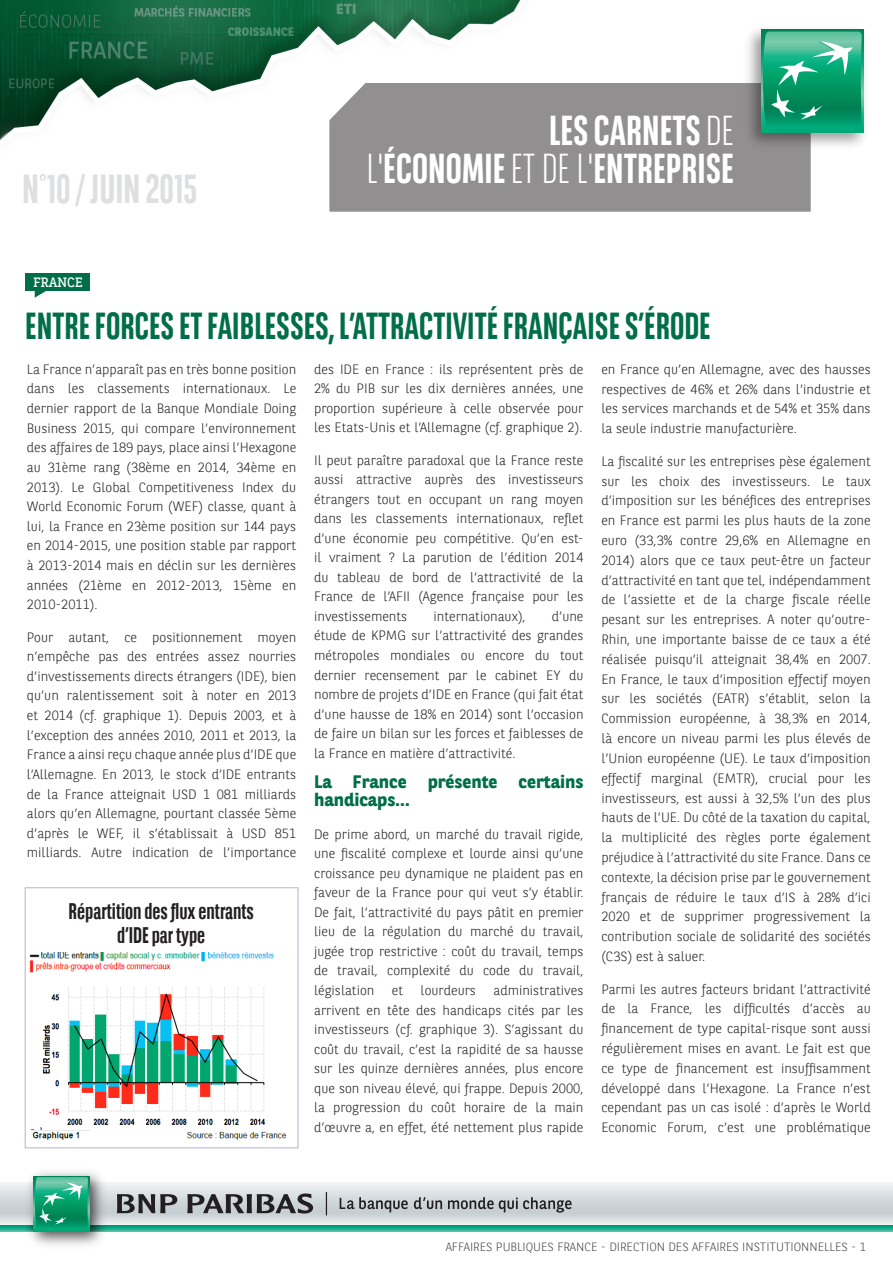
<style>
.page{position:relative;width:893px;height:1263px;background:#fff}
.page>*{position:absolute;margin:0;border:0;box-sizing:border-box;transform-origin:0 0}
.t1{font:700 41.85px/37.7px "BNPP Sans Condensed";color:#fff;text-align:right}
.t2{font:700 40.5px "BNPP Sans Condensed";color:#dedfe1}
.t3{font:700 37.5px "BNPP Sans Condensed";color:#006e49}
.t4{font:700 22.5px/24px "BNPP Sans Condensed";color:#231f20;text-align:center}
.t5{font:700 18px/18px "BNPP Sans";color:#006e49}
.t6{font:300 13.5px/19.8px "BNPP Sans";color:#231f20;text-align:justify}
.t7{font:13.5px "BNPP Slab Serif Expanded";color:#fff;scale:.83 1}
.t8{font:300 12px "BNPP Sans";color:#414243}
.s1{font-weight:300}
</style>
<div class="page">
<svg style="left:0;top:1225px;width:893px;height:6px;background:#16a786"></svg>
<svg style="left:0;top:1183px;width:893px;height:42px;background:#dae0e3"></svg>
<img style="left:21px;top:1171px;width:90px;height:75px">
<svg style="left:326px;top:1192px;width:1px;height:23px"></svg>
<svg style="left:414px;top:1197px;width:28px;height:12px"></svg>
<svg style="left:448px;top:1197px;width:123px;height:15px;background:#9ea2a5"></svg>
<svg style="left:340px;top:1197px;width:68px;height:15px"></svg>
<svg style="left:23px;top:1177px;width:154px;height:54px;background:#7bb7a6"></svg>
<svg style="left:187px;top:1193px;width:126px;height:20px;background:#7f8183"></svg>
<img style="left:0;top:0;width:521px;height:141px">
<svg style="left:324px;top:76px;width:487px;height:136px;background:#999797"></svg>
<img style="left:739px;top:29px;width:126px;height:126px">
<div style="left:761px;top:30px;width:103px;height:103px;background:linear-gradient(to right,#00aa76,#00aa76)"></div>
<svg style="left:763px;top:32px;width:99px;height:97px;background:#2cab82"></svg>
<div style="left:26px;top:273px;width:64px;height:18px;background:#006e49"></div>
<svg style="left:35px;top:291px;width:11px;height:7px"></svg>
<div style="left:25px;top:887px;width:273px;height:261px;background:#fff;border:1px solid #b5b4cf"></div>
<img style="left:29px;top:952px;width:258px;height:188px">
<div style="left:34px;top:980px;width:238px;height:150px;background:#fff"></div>
<img style="left:41px;top:987px;width:225px;height:143px">
<p class="t2" style="left:22px;top:168px;width:177px">N°10 / JUIN 2015</p>
<p class="t7" style="left:33px;top:274px;width:61px">FRANCE</p>
<p class="t1" style="left:367px;top:113px;width:368px">LES CARNETS <span class="s1">DE<br>L'</span>ÉCONOMIE <span class="s1">ET DE L'</span>ENTREPRISE</p>
<p class="t3" style="left:25px;top:305px;width:687px">ENTRE FORCES ET FAIBLESSES, L’ATTRACTIVITÉ FRANÇAISE S’ÉRODE</p>
<p class="t6" style="left:27px;top:359px;width:271px">La France n’apparaît pas en très bonne position dans les classements internationaux. Le dernier rapport de la Banque Mondiale Doing Business 2015, qui compare l’environnement des affaires de 189 pays, place ainsi l’Hexagone au 31ème rang (38ème en 2014, 34ème en 2013). Le Global Competitiveness Index du World Economic Forum (WEF) classe, quant à lui, la France en 23ème position sur 144 pays en 2014-2015, une position stable par rapport à 2013-2014 mais en déclin sur les dernières années (21ème en 2012-2013, 15ème en 2010-2011).</p>
<p class="t6" style="left:27px;top:626px;width:271px">Pour autant, ce positionnement moyen n’empêche pas des entrées assez nourries d’investissements directs étrangers (IDE), bien qu’un ralentissement soit à noter en 2013 et 2014 (cf. graphique 1). Depuis 2003, et à l’exception des années 2010, 2011 et 2013, la France a ainsi reçu chaque année plus d’IDE que l’Allemagne. En 2013, le stock d’IDE entrants de la France atteignait USD 1 081 milliards alors qu’en Allemagne, pourtant classée 5ème d’après le WEF, il s’établissait à USD 851 milliards. Autre indication de l’importance</p>
<p class="t4" style="left:69px;top:900px;width:187px">Répartition des flux entrants d’IDE par type</p>
<p class="t6" style="left:314px;top:359px;width:271px">des IDE en France : ils représentent près de 2% du PIB sur les dix dernières années, une proportion supérieure à celle observée pour les Etats-Unis et l’Allemagne (cf. graphique 2).</p>
<p class="t6" style="left:314px;top:450px;width:271px">Il peut paraître paradoxal que la France reste aussi attractive auprès des investisseurs étrangers tout en occupant un rang moyen dans les classements internationaux, reflet d’une économie peu compétitive. Qu’en est&shy;il vraiment ? La parution de l’édition 2014 du tableau de bord de l’attractivité de la France de l’AFII (Agence française pour les investissements</p>
<p class="t6" style="left:314px;top:606px;width:271px;text-indent:238px">d’une étude de KPMG sur l’attractivité des grandes métropoles mondiales ou encore du tout dernier recensement par le cabinet EY du nombre de projets d’IDE en France (qui fait état d’une hausse de 18% en 2014) sont l’occasion de faire un bilan sur les forces et faiblesses de la France en matière d’attractivité.</p>
<p class="t5" style="left:314px;top:772px;width:271px">La France présente certains handicaps…</p>
<p class="t6" style="left:314px;top:824px;width:271px">De prime abord, un marché du travail rigide, une fiscalité complexe et lourde ainsi qu’une croissance peu dynamique ne plaident pas en faveur de la France pour qui veut s’y établir.<br>De fait, l’attractivité du pays pâtit en premier lieu de la régulation du marché du travail, jugée trop restrictive : coût du travail, temps de travail, complexité du code du travail, législation</p>
<p class="t6" style="left:433px;top:606px;width:94px">internationaux),</p>
<p class="t6" style="left:314px;top:980px;width:271px;text-indent:179px">administratives arrivent en tête des handicaps cités par les investisseurs (cf. graphique 3). S’agissant du coût du travail, c’est la rapidité de sa hausse sur les quinze dernières années, plus encore que son niveau élevé, qui frappe. Depuis 2000, la progression du coût horaire de la main d’œuvre a, en effet, été nettement plus rapide</p>
<p class="t6" style="left:392px;top:980px;width:13px">et</p>
<p class="t6" style="left:421px;top:980px;width:57px">lourdeurs</p>
<p class="t6" style="left:601px;top:359px;width:271px">en France qu’en Allemagne, avec des hausses respectives de 46% et 26% dans l’industrie et les services marchands et de 54% et 35% dans la seule industrie manufacturière.</p>
<p class="t6" style="left:601px;top:450px;width:271px">La fiscalité sur les entreprises pèse également sur les choix des investisseurs. Le taux d’imposition sur les bénéfices des entreprises en France est parmi les plus hauts de la zone euro (33,3% contre 29,6% en Allemagne en 2014) alors que ce taux peut-être un facteur d’attractivité en tant que tel, indépendamment de l’assiette et de la charge fiscale réelle pesant sur les entreprises. A noter qu’outre-Rhin, une importante baisse de ce taux a été réalisée puisqu’il atteignait 38,4% en 2007.<br>En France, le taux d’imposition effectif moyen sur les sociétés (EATR) s’établit, selon la Commission européenne, à 38,3% en 2014, là encore un niveau parmi les plus élevés de l’Union européenne (UE). Le taux d’imposition effectif marginal (EMTR), crucial pour les investisseurs, est aussi à 32,5% l’un des plus hauts de l’UE. Du côté de la taxation du capital, la multiplicité des règles porte également préjudice à l’attractivité du site France. Dans ce contexte, la décision prise par le gouvernement français de réduire le taux d’IS à 28% d’ici 2020 et de supprimer progressivement la contribution sociale de solidarité des sociétés (C3S) est à saluer.</p>
<p class="t6" style="left:601px;top:978px;width:271px">Parmi les autres facteurs bridant l’attractivité de la France, les difficultés d’accès au financement de type capital-risque sont aussi régulièrement mises en avant. Le fait est que ce type de financement est insuffisamment développé dans l’Hexagone. La France n’est cependant pas un cas isolé : d’après le World Economic Forum, c’est une problématique</p>
<p class="t8" style="left:446px;top:1238px;width:422px">AFFAIRES PUBLIQUES FRANCE - DIRECTION DES AFFAIRES INSTITUTIONNELLES - 1</p>
</div>
